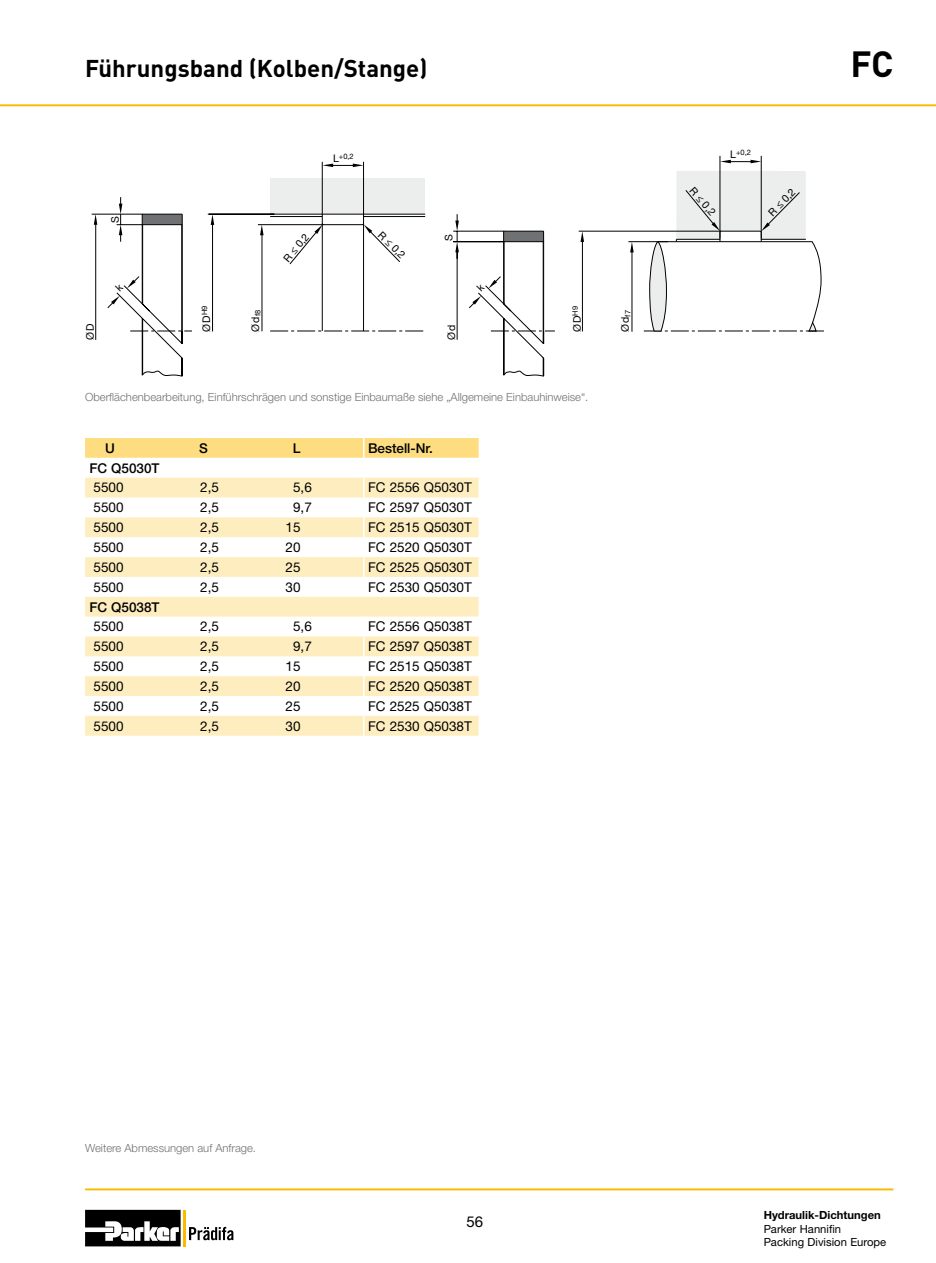
<style>
.page{position:relative;width:936px;height:1263px;background:#fff}
.page>*{position:absolute;margin:0;border:0;box-sizing:border-box;transform-origin:0 0}
.ProdName_big{font:700 36px "DINOT";color:#000}
.ProdName{font:700 24px "DINOT";color:#000}
.t1{font:15px "Helvetica Neue LT Std";color:#000}
.TABVAR{font:13.5px "Helvetica Neue LT Std";color:#000}
.TABVAR_cjustify{font:13.5px "Helvetica Neue LT Std";color:#000}
.TABVAR_HEAD{font:500 13.5px "Helvetica Neue LT Std";color:#000}
.TABVAR_cjustify-2{font:500 13.5px "Helvetica Neue LT Std";color:#000}
.FootNote{font:300 11.25px "Helvetica Neue LT Std";color:#707172}
.Normal_reg{font:11.25px "Helvetica Neue LT Std";color:#000}
.t2{font:700 11.25px "Helvetica Neue LT Std";color:#000}
.BILDR{font:10.5px "Helvetica Neue LT Std";color:#000}
.BILDR-2{font:7.5px "Helvetica Neue LT Std";color:#000}
.s1{font-weight:500}
.s2{font-size:10.5px}
.s3{font-weight:400;color:#fddd80}
</style>
<div class="page">
<svg style="left:189px;top:1227px;width:44px;height:13px"></svg>
<svg style="left:85px;top:1210px;width:96px;height:36px"></svg>
<hr style="left:184px;top:1210px;width:2px;height:36px;background:#faba00">
<hr style="left:0;top:104px;width:935px;height:2px;background:#faba00">
<hr style="left:85px;top:1188px;width:808px;height:2px;background:#faba00">
<svg style="left:85px;top:478px;width:393px;height:258px;fill:#feeebf"></svg>
<div style="left:85px;top:438px;width:393px;height:20px;background:#fddd80"></div>
<svg style="left:363px;top:478px;width:1px;height:119px"></svg>
<svg style="left:363px;top:617px;width:1px;height:119px"></svg>
<hr style="left:719px;top:156px;width:1px;height:82px;background:#000">
<hr style="left:761px;top:156px;width:1px;height:82px;background:#000">
<svg style="left:95px;top:197px;width:174px;height:143px"></svg>
<svg style="left:260px;top:225px;width:3px;height:10px"></svg>
<svg style="left:211px;top:214px;width:3px;height:11px"></svg>
<svg style="left:94px;top:215px;width:3px;height:10px"></svg>
<hr style="left:92px;top:214px;width:51px;height:1px;background:#000">
<svg style="left:269px;top:160px;width:555px;height:216px"></svg>
<svg style="left:111px;top:204px;width:81px;height:172px"></svg>
<p class="ProdName" style="left:85px;top:52px;width:344px">Führungsband (Kolben/Stange)</p>
<p class="ProdName_big" style="left:850px;top:40px;width:44px">FC</p>
<p class="BILDR" style="left:109px;top:222px;width:8px;rotate:-90deg">S</p>
<p class="BILDR" style="left:84px;top:340px;width:18px;rotate:-90deg">Ø D</p>
<p class="BILDR" style="left:200px;top:332px;width:28px;rotate:-90deg">Ø D<sup>H9</sup></p>
<p class="BILDR" style="left:249px;top:332px;width:23px;rotate:-90deg">Ø d<sub>f8</sub></p>
<p class="BILDR" style="left:281px;top:256px;width:35px;rotate:-50deg">R <span class="s1">≤</span> 0,2</p>
<p class="BILDR-2" style="left:333px;top:152px;width:22px"><span class="s2">L</span>+0,2</p>
<p class="BILDR-2" style="left:730px;top:148px;width:22px"><span class="s2">L</span>+0,2</p>
<p class="BILDR" style="left:384px;top:229px;width:35px;rotate:44deg">R <span class="s1">≤</span> 0,2</p>
<p class="BILDR" style="left:442px;top:241px;width:8px;rotate:-90deg">S</p>
<p class="BILDR" style="left:696px;top:185px;width:35px;rotate:49deg">R <span class="s1">≤</span> 0,2</p>
<p class="BILDR" style="left:765px;top:210px;width:35px;rotate:-46deg">R <span class="s1">≤</span> 0,2</p>
<p class="BILDR" style="left:445px;top:340px;width:17px;rotate:-90deg">Ø d</p>
<p class="BILDR" style="left:571px;top:332px;width:28px;rotate:-90deg">Ø D<sup>H9</sup></p>
<p class="BILDR" style="left:619px;top:332px;width:23px;rotate:-90deg">Ø d<sub>f7</sub></p>
<p class="FootNote" style="left:85px;top:390px;width:505px">Oberflächenbearbeitung, Einführschrägen und sonstige Einbaumaße siehe „Allgemeine Einbauhinweise“.</p>
<p class="TABVAR_cjustify-2" style="left:105px;top:440px;width:15px">U<span class="s3">,</span></p>
<p class="TABVAR_cjustify-2" style="left:199px;top:440px;width:14px">S<span class="s3">,</span></p>
<p class="TABVAR_cjustify-2" style="left:293px;top:440px;width:13px">L<span class="s3">,</span></p>
<p class="TABVAR_HEAD" style="left:368px;top:440px;width:66px">Bestell-Nr.</p>
<p class="TABVAR_HEAD" style="left:89px;top:460px;width:72px">FC Q5030T</p>
<p class="TABVAR_cjustify" style="left:94px;top:480px;width:32px">5500</p>
<p class="TABVAR_cjustify" style="left:200px;top:480px;width:20px">2,5</p>
<p class="TABVAR_cjustify" style="left:293px;top:480px;width:20px">5,6</p>
<p class="TABVAR" style="left:368px;top:480px;width:105px">FC 2556 Q5030T</p>
<p class="TABVAR_cjustify" style="left:94px;top:499px;width:32px">5500</p>
<p class="TABVAR_cjustify" style="left:200px;top:499px;width:20px">2,5</p>
<p class="TABVAR_cjustify" style="left:293px;top:499px;width:20px">9,7</p>
<p class="TABVAR" style="left:368px;top:499px;width:105px">FC 2597 Q5030T</p>
<p class="TABVAR_cjustify" style="left:94px;top:519px;width:32px">5500</p>
<p class="TABVAR_cjustify" style="left:200px;top:519px;width:20px">2,5</p>
<p class="TABVAR_cjustify" style="left:285px;top:519px;width:17px">15</p>
<p class="TABVAR" style="left:368px;top:519px;width:105px">FC 2515 Q5030T</p>
<p class="TABVAR_cjustify" style="left:94px;top:539px;width:32px">5500</p>
<p class="TABVAR_cjustify" style="left:200px;top:539px;width:20px">2,5</p>
<p class="TABVAR_cjustify" style="left:285px;top:539px;width:17px">20</p>
<p class="TABVAR" style="left:368px;top:539px;width:105px">FC 2520 Q5030T</p>
<p class="TABVAR_cjustify" style="left:94px;top:559px;width:32px">5500</p>
<p class="TABVAR_cjustify" style="left:200px;top:559px;width:20px">2,5</p>
<p class="TABVAR_cjustify" style="left:285px;top:559px;width:17px">25</p>
<p class="TABVAR" style="left:368px;top:559px;width:105px">FC 2525 Q5030T</p>
<p class="TABVAR_cjustify" style="left:94px;top:579px;width:32px">5500</p>
<p class="TABVAR_cjustify" style="left:200px;top:579px;width:20px">2,5</p>
<p class="TABVAR_cjustify" style="left:285px;top:579px;width:17px">30</p>
<p class="TABVAR" style="left:368px;top:579px;width:105px">FC 2530 Q5030T</p>
<p class="TABVAR_HEAD" style="left:89px;top:599px;width:72px">FC Q5038T</p>
<p class="TABVAR_cjustify" style="left:94px;top:618px;width:32px">5500</p>
<p class="TABVAR_cjustify" style="left:200px;top:618px;width:20px">2,5</p>
<p class="TABVAR_cjustify" style="left:293px;top:618px;width:20px">5,6</p>
<p class="TABVAR" style="left:368px;top:618px;width:105px">FC 2556 Q5038T</p>
<p class="TABVAR_cjustify" style="left:94px;top:638px;width:32px">5500</p>
<p class="TABVAR_cjustify" style="left:200px;top:638px;width:20px">2,5</p>
<p class="TABVAR_cjustify" style="left:293px;top:638px;width:20px">9,7</p>
<p class="TABVAR" style="left:368px;top:638px;width:105px">FC 2597 Q5038T</p>
<p class="TABVAR_cjustify" style="left:94px;top:658px;width:32px">5500</p>
<p class="TABVAR_cjustify" style="left:200px;top:658px;width:20px">2,5</p>
<p class="TABVAR_cjustify" style="left:285px;top:658px;width:17px">15</p>
<p class="TABVAR" style="left:368px;top:658px;width:105px">FC 2515 Q5038T</p>
<p class="TABVAR_cjustify" style="left:94px;top:678px;width:32px">5500</p>
<p class="TABVAR_cjustify" style="left:200px;top:678px;width:20px">2,5</p>
<p class="TABVAR_cjustify" style="left:285px;top:678px;width:17px">20</p>
<p class="TABVAR" style="left:368px;top:678px;width:105px">FC 2520 Q5038T</p>
<p class="TABVAR_cjustify" style="left:94px;top:698px;width:32px">5500</p>
<p class="TABVAR_cjustify" style="left:200px;top:698px;width:20px">2,5</p>
<p class="TABVAR_cjustify" style="left:285px;top:698px;width:17px">25</p>
<p class="TABVAR" style="left:368px;top:698px;width:105px">FC 2525 Q5038T</p>
<p class="TABVAR_cjustify" style="left:94px;top:718px;width:32px">5500</p>
<p class="TABVAR_cjustify" style="left:200px;top:718px;width:20px">2,5</p>
<p class="TABVAR_cjustify" style="left:285px;top:718px;width:17px">30</p>
<p class="TABVAR" style="left:368px;top:718px;width:105px">FC 2530 Q5038T</p>
<p class="FootNote" style="left:85px;top:1141px;width:172px">Weitere Abmessungen auf Anfrage.</p>
<p class="t1" style="left:466px;top:1212px;width:18px">56</p>
<p class="t2" style="left:763px;top:1208px;width:119px">Hydraulik-Dichtungen</p>
<p class="Normal_reg" style="left:763px;top:1222px;width:79px">Parker Hannifin</p>
<p class="Normal_reg" style="left:763px;top:1235px;width:124px">Packing Division Europe</p>
</div>
